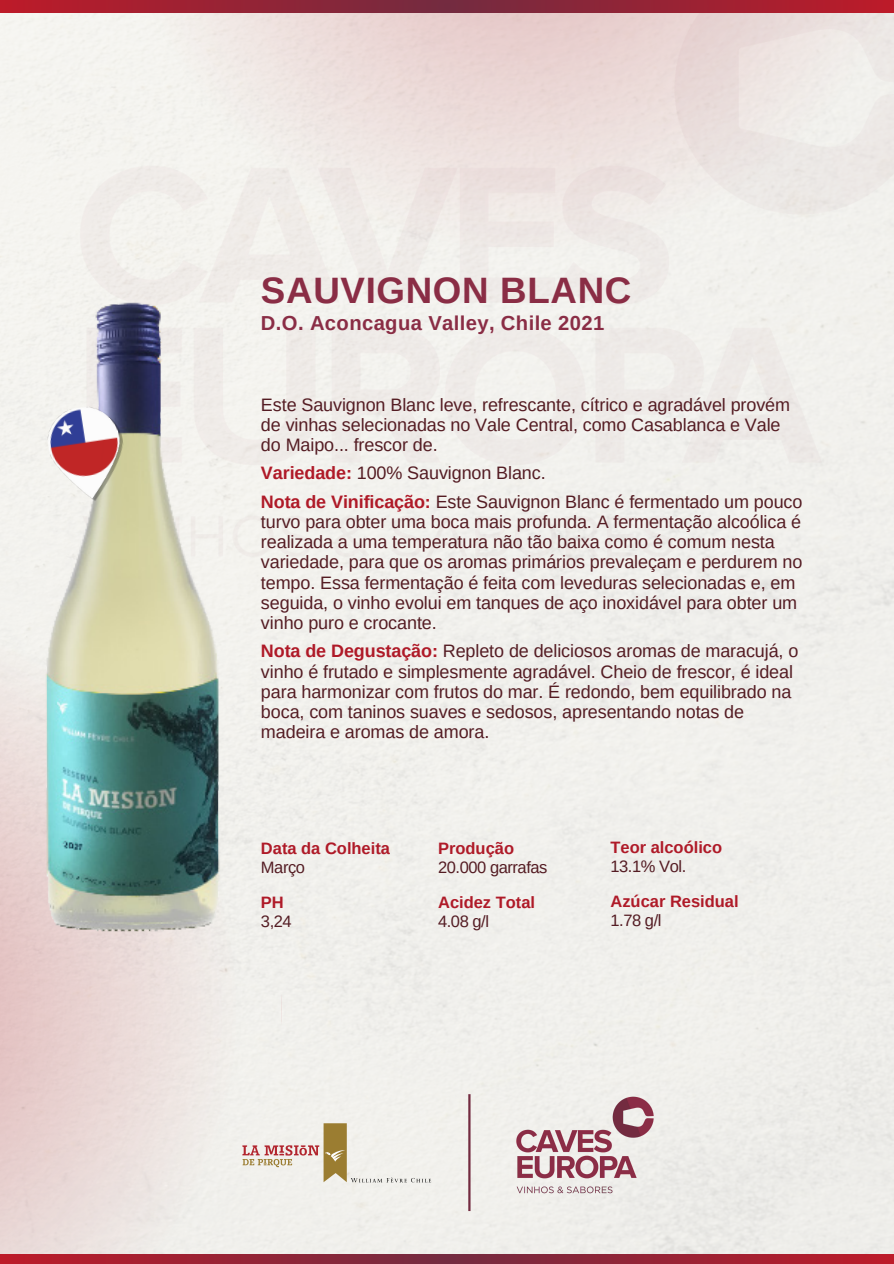
<style>
.page{position:relative;width:894px;height:1264px;background:#fff}
.page>*{position:absolute;margin:0;border:0;box-sizing:border-box;transform-origin:0 0}
.t1{font:700 36.75px "Arimo";letter-spacing:.02em;color:#8a2d45}
.t2{font:700 20.25px "Arimo";letter-spacing:.02em;color:#8a2d45}
.t3{font:18px/20.2px "Arimo";letter-spacing:-.005em;color:#541c23}
.t4{font:700 16.5px "Arimo";color:#af1a28}
.t5{font:16.5px "Arimo";letter-spacing:-.025em;color:#541c23}
.s1{font-weight:700;color:#af1a28}
</style>
<div class="page">
<div style="left:0;top:13px;width:893px;height:1241px;background:#f0efec"></div>
<div style="left:252px;top:295px;width:641px;height:271px;background:#f1f0ec"></div>
<svg style="left:0;top:562px;width:281px;height:692px;background:#ece1de"></svg>
<img style="left:9px;top:235px;width:243px;height:738px">
<svg style="left:74px;top:13px;width:819px;height:282px;background:#eee7e4"></svg>
<svg style="left:0;top:0;width:893px;height:13px;background:#982234"></svg>
<svg style="left:0;top:1254px;width:893px;height:9px;background:#982234"></svg>
<img style="left:516px;top:1096px;width:138px;height:98px">
<hr style="left:468px;top:1094px;width:2px;height:116px;background:#732b40">
<img style="left:43px;top:402px;width:88px;height:104px">
<svg style="left:242px;top:1123px;width:189px;height:59px;background:#e3dace"></svg>
<p class="t1" style="left:261px;top:270px;width:372px">SAUVIGNON BLANC</p>
<p class="t2" style="left:261px;top:312px;width:345px">D.O. Aconcagua Valley, Chile 2021</p>
<p class="t3" style="left:261px;top:394px;width:530px">Este Sauvignon Blanc leve, refrescante, cítrico e agradável provém de vinhas selecionadas no Vale Central, como Casablanca e Vale do Maipo... frescor de.</p>
<h1 class="t3" style="left:261px;top:463px;width:286px"><span class="s1">Variedade:</span> 100% Sauvignon Blanc.</h1>
<p class="t3" style="left:261px;top:491px;width:543px"><span class="s1">Nota de Vinificação:</span> Este Sauvignon Blanc é fermentado um pouco turvo para obter uma boca mais profunda. A fermentação alcoólica é realizada a uma temperatura não tão baixa como é comum nesta variedade, para que os aromas primários prevaleçam e perdurem no tempo. Essa fermentação é feita com leveduras selecionadas e, em seguida, o vinho evolui em tanques de aço inoxidável para obter um vinho puro e crocante.</p>
<p class="t3" style="left:261px;top:641px;width:539px"><span class="s1">Nota de Degustação:</span> Repleto de deliciosos aromas de maracujá, o vinho é frutado e simplesmente agradável. Cheio de frescor, é ideal para harmonizar com frutos do mar. É redondo, bem equilibrado na boca, com taninos suaves e sedosos, apresentando notas de madeira e aromas de amora.</p>
<p class="t4" style="left:261px;top:839px;width:130px">Data da Colheita</p>
<p class="t5" style="left:261px;top:857px;width:46px">Março</p>
<p class="t4" style="left:261px;top:893px;width:24px">PH</p>
<p class="t5" style="left:261px;top:911px;width:32px">3,24</p>
<h3 class="t4" style="left:438px;top:839px;width:77px">Produção</h3>
<h3 class="t5" style="left:438px;top:857px;width:111px">20.000 garrafas</h3>
<h3 class="t4" style="left:438px;top:893px;width:98px">Acidez Total</h3>
<h2 class="t5" style="left:438px;top:911px;width:52px">4.08 g/l</h2>
<h3 class="t4" style="left:610px;top:838px;width:113px">Teor alcoólico</h3>
<p class="t5" style="left:610px;top:856px;width:77px">13.1% Vol.</p>
<h3 class="t4" style="left:610px;top:892px;width:130px">Azúcar Residual</h3>
<p class="t5" style="left:610px;top:910px;width:52px">1.78 g/l</p>
</div>
